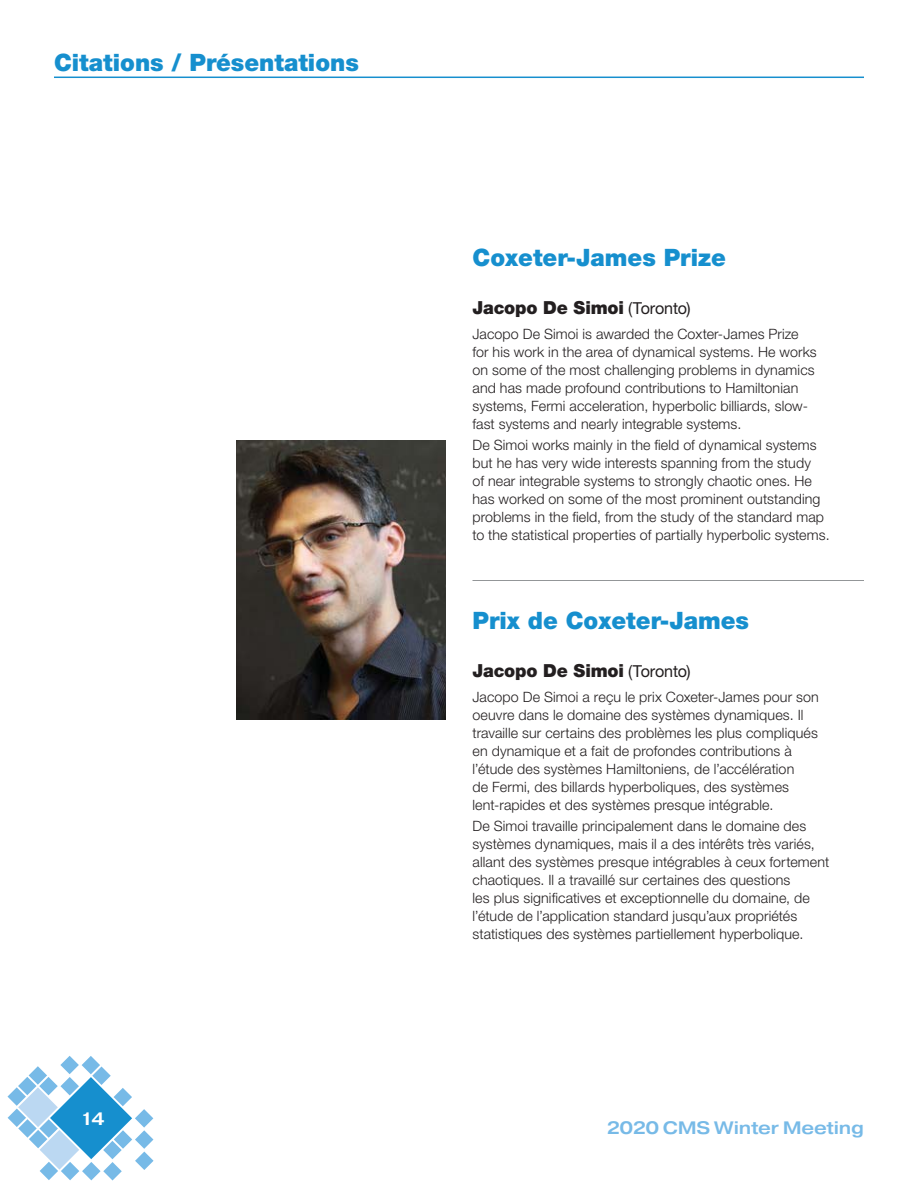
<style>
.page{position:relative;width:918px;height:1188px;background:#fff}
.page>*{position:absolute;margin:0;border:0;box-sizing:border-box;transform-origin:0 0}
.t1{font:900 24px "Helvetica Neue LT Std";color:#168fce}
.t2{font:900 18px "Helvetica Neue LT Std";letter-spacing:-.01em;color:#231f20}
.t3{font:500 18px "Pragmatica Ext";letter-spacing:-.01em;color:#77bae7}
.t4{font:500 18px "Pragmatica Ext";color:#fff}
.t5{font:300 14.25px/18px "Helvetica Neue LT Std";letter-spacing:.01em;color:#231f20}
.s1{font-weight:400;font-size:16.5px}
</style>
<div class="page">
<svg style="left:8px;top:1056px;width:146px;height:125px"></svg>
<hr style="left:54px;top:77px;width:810px;height:1px;background:#168fce">
<hr style="left:473px;top:580px;width:391px;height:1px;background:#939698">
<img style="left:236px;top:441px;width:210px;height:279px">
<h1 class="t1" style="left:54px;top:49px;width:306px">Citations / Présentations</h1>
<p class="t4" style="left:80px;top:1112px;width:26px">14</p>
<h1 class="t1" style="left:472px;top:243px;width:255px">Coxeter-James Prize</h1>
<p class="t2" style="left:473px;top:298px;width:220px">Jacopo De Simoi <span class="s1">(Toronto)</span></p>
<p class="t5" style="left:473px;top:326px;width:346px">Jacopo De Simoi is awarded the Coxter-James Prize for his work in the area of dynamical systems. He works on some of the most challenging problems in dynamics and has made profound contributions to Hamiltonian systems, Fermi acceleration, hyperbolic billiards, slow&shy;fast systems and nearly integrable systems.</p>
<p class="t5" style="left:473px;top:438px;width:359px">De Simoi works mainly in the field of dynamical systems but he has very wide interests spanning from the study<br>of near integrable systems to strongly chaotic ones. He has worked on some of the most prominent outstanding problems in the field, from the study of the standard map to the statistical properties of partially hyperbolic systems.</p>
<h1 class="t1" style="left:473px;top:606px;width:278px">Prix de Coxeter-James</h1>
<p class="t2" style="left:473px;top:661px;width:220px">Jacopo De Simoi <span class="s1">(Toronto)</span></p>
<p class="t5" style="left:473px;top:689px;width:348px">Jacopo De Simoi a reçu le prix Coxeter-James pour son oeuvre dans le domaine des systèmes dynamiques. Il travaille sur certains des problèmes les plus compliqués en dynamique et a fait de profondes contributions à l’étude des systèmes Hamiltoniens, de l’accélération<br>de Fermi, des billards hyperboliques, des systèmes lent-rapides et des systèmes presque intégrable.</p>
<p class="t5" style="left:473px;top:819px;width:358px">De Simoi travaille principalement dans le domaine des systèmes dynamiques, mais il a des intérêts très variés, allant des systèmes presque intégrables à ceux fortement chaotiques. Il a travaillé sur certaines des questions<br>les plus significatives et exceptionnelle du domaine, de l’étude de l’application standard jusqu’aux propriétés statistiques des systèmes partiellement hyperbolique.</p>
<p class="t3" style="left:607px;top:1121px;width:259px">2020 CMS Winter Meeting</p>
</div>
